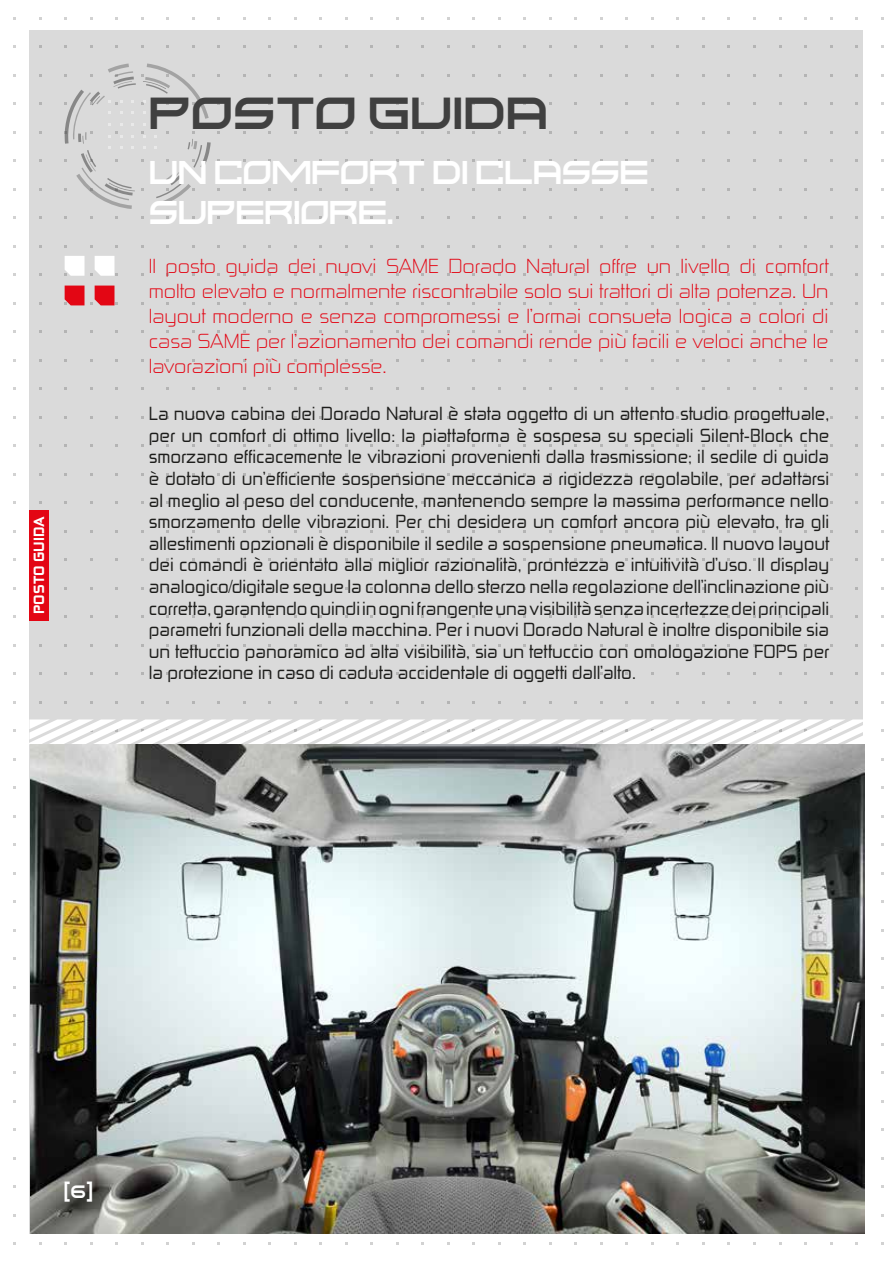
<style>
.page{position:relative;width:893px;height:1263px;background:#fff}
.page>*{position:absolute;margin:0;border:0;box-sizing:border-box;transform-origin:0 0}
.t1{font:45px "Kusanagi";color:#404040}
.t2{font:33px/39.6px "Kusanagi";letter-spacing:-.02em;color:#fff;scale:.95 1}
.t3{font:19.35px/25.2px "Zekton Lt";color:#e30614;text-align:justify;scale:1.09 1}
.t4{font:18px/21.6px "Zekton Rg Regular 3";color:#1d1d1b;text-align:justify}
.t5{font:18px "Kusanagi";color:#fff}
.t6{font:14.1px "Zekton Hv";color:#fff;scale:1.06 1}
</style>
<div class="page">
<div style="left:30px;top:30px;width:833px;height:1203px;background:#dadada"></div>
<div style="left:30px;top:510px;width:19px;height:111px;background:#e30614"></div>
<svg style="left:64px;top:256px;width:28px;height:20px"></svg>
<svg style="left:95px;top:256px;width:23px;height:20px"></svg>
<svg style="left:64px;top:286px;width:28px;height:19px"></svg>
<svg style="left:95px;top:286px;width:23px;height:19px"></svg>
<svg style="left:64px;top:63px;width:145px;height:146px"></svg>
<svg style="left:155px;top:131px;width:56px;height:74px"></svg>
<svg style="left:116px;top:719px;width:43px;height:25px"></svg>
<svg style="left:381px;top:719px;width:40px;height:25px"></svg>
<svg style="left:159px;top:719px;width:44px;height:25px"></svg>
<svg style="left:203px;top:719px;width:40px;height:25px"></svg>
<svg style="left:243px;top:719px;width:27px;height:25px"></svg>
<svg style="left:270px;top:719px;width:111px;height:25px"></svg>
<svg style="left:29px;top:719px;width:87px;height:25px"></svg>
<svg style="left:421px;top:719px;width:48px;height:25px"></svg>
<svg style="left:558px;top:719px;width:21px;height:25px"></svg>
<svg style="left:469px;top:719px;width:89px;height:25px"></svg>
<svg style="left:691px;top:719px;width:65px;height:25px"></svg>
<svg style="left:579px;top:719px;width:112px;height:25px"></svg>
<svg style="left:756px;top:719px;width:107px;height:25px"></svg>
<img style="left:31px;top:744px;width:833px;height:489px">
<p class="t6" style="left:30px;top:614px;width:93px;rotate:-90deg">POSTO GUIDA</p>
<h1 class="t1" style="left:148px;top:80px;width:401px">POSTO GUIDA</h1>
<h2 class="t2" style="left:149px;top:150px;width:528px">UN COMFORT DI CLASSE<br>SUPERIORE.</h2>
<p class="t3" style="left:149px;top:252px;width:625px">Il posto guida dei nuovi SAME Dorado Natural offre un livello di comfort molto elevato e normalmente riscontrabile solo sui trattori di alta potenza. Un layout moderno e senza compromessi e l’ormai consueta logica a colori di casa SAME per l’azionamento dei comandi rende più facili e veloci anche le lavorazioni più complesse.</p>
<p class="t4" style="left:149px;top:402px;width:682px">La nuova cabina dei Dorado Natural è stata oggetto di un attento studio progettuale, per un comfort di ottimo livello: la piattaforma è sospesa su speciali Silent-Block che smorzano efficacemente le vibrazioni provenienti dalla trasmissione; il sedile di guida è dotato di un’efficiente sospensione meccanica a rigidezza regolabile, per adattarsi al meglio al peso del conducente, mantenendo sempre la massima performance nello smorzamento delle vibrazioni. Per chi desidera un comfort ancora più elevato, tra gli allestimenti opzionali è disponibile il sedile a sospensione pneumatica. Il nuovo layout dei comandi è orientato alla miglior razionalità, prontezza e intuitività d’uso. Il display analogico/digitale segue la colonna dello sterzo nella regolazione dell’inclinazione più corretta, garantendo quindi in ogni frangente una visibilità senza incertezze dei principali parametri funzionali della macchina. Per i nuovi Dorado Natural è inoltre disponibile sia un tettuccio panoramico ad alta visibilità, sia un tettuccio con omologazione FOPS per la protezione in caso di caduta accidentale di oggetti dall’alto.</p>
<p class="t5" style="left:64px;top:1179px;width:31px">(6)</p>
</div>
